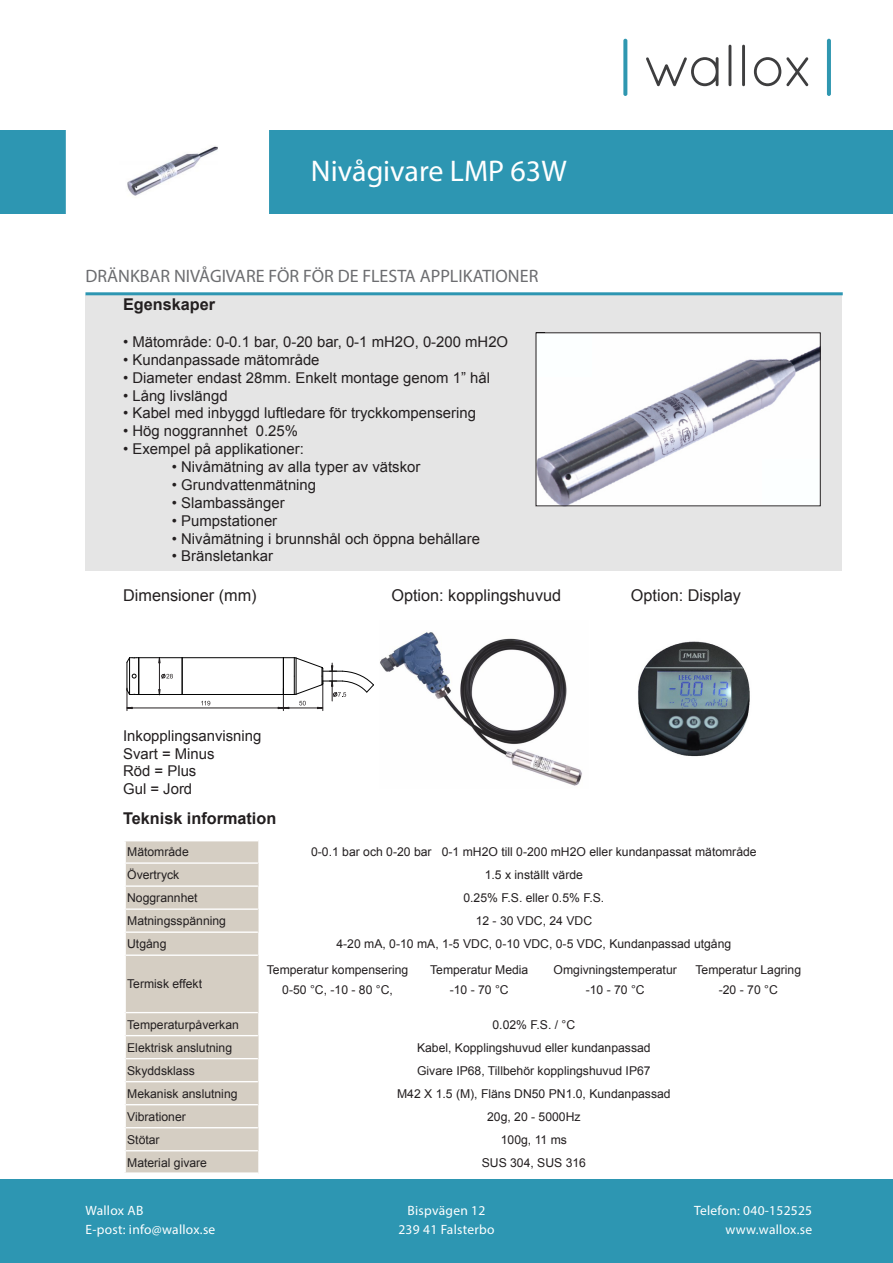
<style>
.page{position:relative;width:893px;height:1263px;background:#fff}
.page>*{position:absolute;margin:0;border:0;box-sizing:border-box;transform-origin:0 0}
.t1{font:30px "Myriad Pro";color:#fff}
.t2{font:18px "Myriad Pro";color:#6c6d70}
.t3{font:16.2px "Arial";color:#231f20}
.t4{font:700 16.2px "Arial";color:#221e1f}
.t5{font:700 16.2px "Arial";color:#231f20}
.t6{font:14.85px/17.9px "Arial";color:#231f20}
.t7{font:13.5px "Myriad Pro";letter-spacing:.02em;color:#fff}
.t8{font:12.15px "Arial";color:#231f20}
.t9{font:700 10.8px "Arial";color:#feffff}
</style>
<div class="page">
<svg style="left:646px;top:57px;width:72px;height:29px"></svg>
<hr style="left:728px;top:45px;width:3px;height:41px;background:#3e3e3f">
<hr style="left:742px;top:45px;width:3px;height:41px;background:#3e3e3f">
<svg style="left:754px;top:57px;width:54px;height:29px"></svg>
<svg style="left:623px;top:39px;width:4px;height:57px"></svg>
<hr style="left:827px;top:39px;width:4px;height:57px;background:#2f97b0;border-radius:2px">
<div style="left:0;top:130px;width:893px;height:84px;background:#2d96b2"></div>
<div style="left:0;top:1179px;width:893px;height:84px;background:#2d96b2"></div>
<img style="left:89px;top:130px;width:157px;height:84px">
<div style="left:66px;top:68px;width:203px;height:207px;border:22px solid #fff"></div>
<div style="left:85px;top:296px;width:756px;height:275px;background:#e5e5e5"></div>
<img style="left:538px;top:334px;width:281px;height:170px">
<div style="left:126px;top:841px;width:133px;height:331px;background:#d5cec3"></div>
<hr style="left:126px;top:862px;width:132px;height:2px;background:#fff">
<hr style="left:126px;top:885px;width:132px;height:2px;background:#fff">
<hr style="left:126px;top:908px;width:132px;height:2px;background:#fff">
<hr style="left:126px;top:931px;width:132px;height:2px;background:#fff">
<hr style="left:126px;top:954px;width:132px;height:2px;background:#fff">
<hr style="left:126px;top:1012px;width:132px;height:1px;background:#fff">
<hr style="left:126px;top:1035px;width:132px;height:1px;background:#fff">
<hr style="left:126px;top:1058px;width:132px;height:1px;background:#fff">
<hr style="left:126px;top:1081px;width:132px;height:1px;background:#fff">
<hr style="left:126px;top:1104px;width:132px;height:1px;background:#fff">
<hr style="left:126px;top:1127px;width:132px;height:1px;background:#fff">
<hr style="left:126px;top:1150px;width:132px;height:1px;background:#fff">
<div style="left:536px;top:333px;width:55px;height:44px;background:#fcffff"></div>
<div style="left:762px;top:459px;width:59px;height:47px;background:#fcffff"></div>
<hr style="left:159px;top:658px;width:1px;height:37px;background:#231f20">
<hr style="left:127px;top:708px;width:157px;height:1px;background:#231f20">
<hr style="left:139px;top:694px;width:43px;height:1px;background:#030303">
<hr style="left:139px;top:657px;width:43px;height:1px;background:#030303">
<hr style="left:182px;top:694px;width:101px;height:1px;background:#030303">
<hr style="left:182px;top:657px;width:101px;height:1px;background:#030303">
<svg style="left:127px;top:657px;width:12px;height:54px"></svg>
<hr style="left:138px;top:658px;width:1px;height:36px;background:#030303">
<hr style="left:182px;top:658px;width:1px;height:36px;background:#030303">
<svg style="left:201px;top:701px;width:9px;height:4px"></svg>
<svg style="left:161px;top:673px;width:12px;height:6px"></svg>
<svg style="left:278px;top:657px;width:96px;height:54px"></svg>
<img style="left:638px;top:641px;width:112px;height:116px">
<img style="left:380px;top:632px;width:202px;height:154px">
<hr style="left:85px;top:292px;width:758px;height:3px;background:#2d96b2">
<p class="t1" style="left:311px;top:152px;width:257px">Nivågivare LMP 63W</p>
<p class="t2" style="left:85px;top:265px;width:454px">DRÄNKBAR NIVÅGIVARE FÖR FÖR DE FLESTA APPLIKATIONER</p>
<p class="t5" style="left:123px;top:293px;width:94px">Egenskaper</p>
<p class="t6" style="left:123px;top:333px;width:387px">• Mätområde: 0-0.1 bar, 0-20 bar, 0-1 mH2O, 0-200 mH2O</p>
<p class="t6" style="left:123px;top:351px;width:198px">• Kundanpassade mätområde</p>
<p class="t6" style="left:123px;top:369px;width:368px">• Diameter endast 28mm. Enkelt montage genom 1” hål</p>
<p class="t6" style="left:123px;top:387px;width:106px">• Lång livslängd</p>
<p class="t6" style="left:123px;top:404px;width:354px">• Kabel med inbyggd luftledare för tryckkompensering</p>
<p class="t6" style="left:123px;top:422px;width:176px">• Hög noggrannhet 0.25%</p>
<p class="t6" style="left:123px;top:440px;width:182px">• Exempel på applikationer:</p>
<p class="t6" style="left:172px;top:458px;width:250px">• Nivåmätning av alla typer av vätskor</p>
<p class="t6" style="left:172px;top:476px;width:146px">• Grundvattenmätning</p>
<p class="t6" style="left:172px;top:494px;width:114px">• Slambassänger</p>
<p class="t6" style="left:172px;top:512px;width:107px">• Pumpstationer</p>
<p class="t6" style="left:172px;top:530px;width:310px">• Nivåmätning i brunnshål och öppna behållare</p>
<p class="t6" style="left:172px;top:547px;width:103px">• Bränsletankar</p>
<p class="t3" style="left:123px;top:585px;width:135px">Dimensioner (mm)</p>
<p class="t3" style="left:391px;top:585px;width:171px">Option: kopplingshuvud</p>
<p class="t3" style="left:631px;top:585px;width:112px">Option: Display</p>
<p class="t6" style="left:123px;top:727px;width:140px">Inkopplingsanvisning<br>Svart = Minus<br>Röd = Plus<br>Gul = Jord</p>
<p class="t4" style="left:123px;top:807px;width:155px">Teknisk information</p>
<p class="t8" style="left:127px;top:844px;width:63px">Mätområde</p>
<p class="t8" style="left:311px;top:844px;width:447px">0-0.1 bar och 0-20 bar 0-1 mH2O till 0-200 mH2O eller kundanpassat mätområde</p>
<p class="t8" style="left:127px;top:867px;width:54px">Övertryck</p>
<p class="t8" style="left:485px;top:867px;width:100px">1.5 x inställt värde</p>
<p class="t8" style="left:127px;top:890px;width:72px">Noggrannhet</p>
<p class="t8" style="left:463px;top:890px;width:142px">0.25% F.S. eller 0.5% F.S.</p>
<p class="t8" style="left:127px;top:913px;width:100px">Matningsspänning</p>
<p class="t8" style="left:476px;top:913px;width:118px">12 - 30 VDC, 24 VDC</p>
<p class="t8" style="left:127px;top:936px;width:41px">Utgång</p>
<p class="t8" style="left:336px;top:936px;width:396px">4-20 mA, 0-10 mA, 1-5 VDC, 0-10 VDC, 0-5 VDC, Kundanpassad utgång</p>
<p class="t8" style="left:127px;top:976px;width:76px">Termisk effekt</p>
<p class="t8" style="left:267px;top:962px;width:143px">Temperatur kompensering</p>
<p class="t8" style="left:430px;top:962px;width:100px">Temperatur Media</p>
<p class="t8" style="left:554px;top:962px;width:125px">Omgivningstemperatur</p>
<p class="t8" style="left:695px;top:962px;width:107px">Temperatur Lagring</p>
<p class="t8" style="left:282px;top:981px;width:112px">0-50 °C, -10 - 80 °C,</p>
<p class="t8" style="left:450px;top:981px;width:61px">-10 - 70 °C</p>
<p class="t8" style="left:586px;top:981px;width:61px">-10 - 70 °C</p>
<p class="t8" style="left:719px;top:981px;width:61px">-20 - 70 °C</p>
<p class="t8" style="left:127px;top:1016px;width:113px">Temperaturpåverkan</p>
<p class="t8" style="left:492px;top:1016px;width:84px">0.02% F.S. / °C</p>
<p class="t8" style="left:127px;top:1039px;width:106px">Elektrisk anslutning</p>
<p class="t8" style="left:417px;top:1039px;width:235px">Kabel, Kopplingshuvud eller kundanpassad</p>
<p class="t8" style="left:127px;top:1062px;width:69px">Skyddsklass</p>
<p class="t8" style="left:417px;top:1062px;width:235px">Givare IP68, Tillbehör kopplingshuvud IP67</p>
<p class="t8" style="left:127px;top:1085px;width:112px">Mekanisk anslutning</p>
<p class="t8" style="left:397px;top:1085px;width:275px">M42 X 1.5 (M), Fläns DN50 PN1.0, Kundanpassad</p>
<p class="t8" style="left:127px;top:1108px;width:60px">Vibrationer</p>
<p class="t8" style="left:487px;top:1108px;width:95px">20g, 20 - 5000Hz</p>
<p class="t8" style="left:127px;top:1131px;width:34px">Stötar</p>
<p class="t8" style="left:501px;top:1131px;width:68px">100g, 11 ms</p>
<p class="t8" style="left:127px;top:1154px;width:81px">Material givare</p>
<p class="t8" style="left:482px;top:1154px;width:106px">SUS 304, SUS 316</p>
<p class="t7" style="left:694px;top:1202px;width:120px">Telefon: 040-152525</p>
<p class="t7" style="left:725px;top:1221px;width:88px">www.wallox.se</p>
<p class="t7" style="left:85px;top:1202px;width:59px">Wallox AB</p>
<p class="t7" style="left:85px;top:1221px;width:131px">E-post: info@wallox.se</p>
<p class="t7" style="left:408px;top:1202px;width:79px">Bispvägen 12</p>
<p class="t7" style="left:398px;top:1221px;width:98px">239 41 Falsterbo</p>
<p class="t9" style="left:92px;top:1225px;width:120px">E-post: info@wallox.se</p>
<p class="t9" style="left:384px;top:1225px;width:86px">239 41 Falsterbo</p>
<p class="t9" style="left:698px;top:1225px;width:103px">Telefax: 040 151472</p>
</div>
